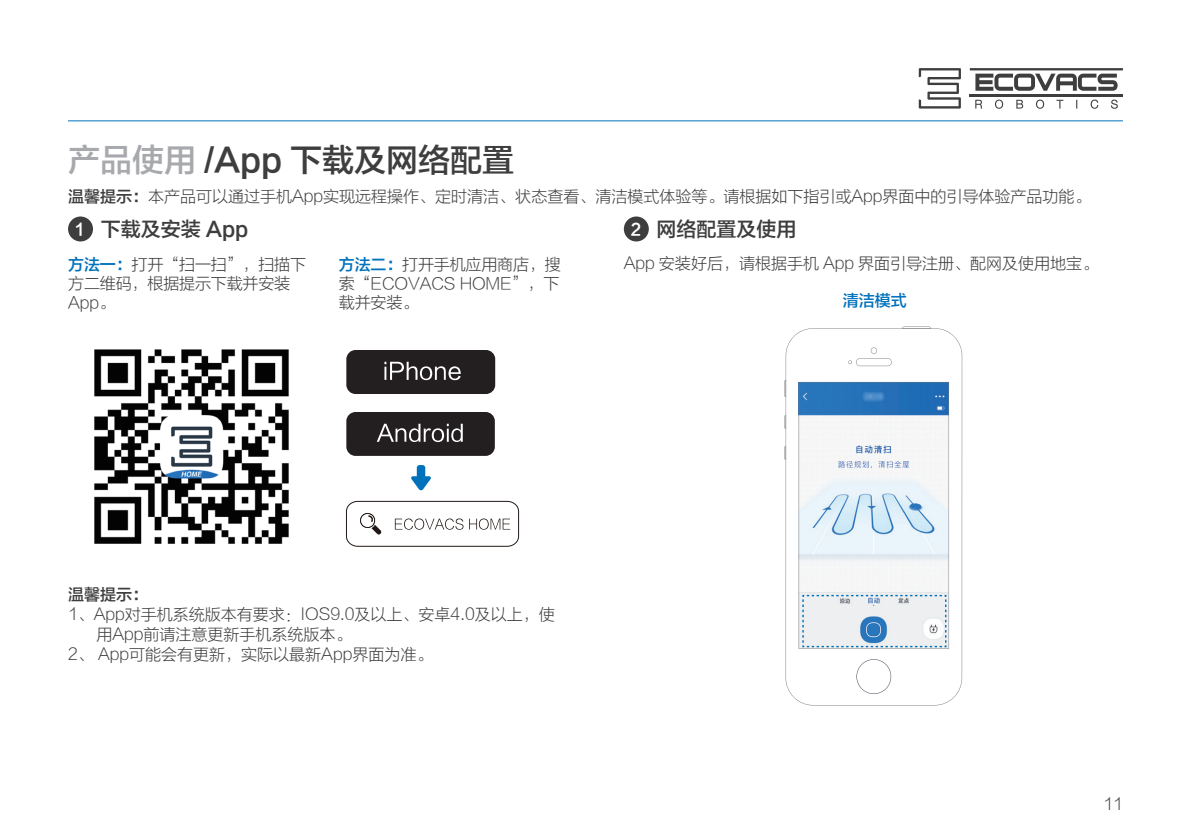
<style>
.page{position:relative;width:1191px;height:840px;background:#fff}
.page>*{position:absolute;margin:0;border:0;box-sizing:border-box;transform-origin:0 0}
.t1{font:32px "FZLTZHK GBK1 0";color:#3e3e3f}
.t2{font:20px "FZLTZHK GBK1 0";color:#3e3e3f}
.t3{font:16px "FZLTXHJW GB1 0";color:#3e3e3f}
.t4{font:16px/19.2px "FZLTXHK GBK1 0";letter-spacing:-.01em;color:#3e3e3f}
.t5{font:16px "FZLTZHK GBK1 0";color:#3e3e3f}
.t6{font:16px "FZLTZHK GBK1 0";color:#0072bc}
.s1{color:#a8a9ad}
.s2{font-family:"FZLTZHK GBK1 0"}
.s3{font-size:16px;color:#fff}
.s4{font-family:"FZLTZHK GBK1 0";color:#0072bc}
</style>
<div class="page">
<hr style="left:68px;top:120px;width:1055px;height:1px;background:#0072bc">
<svg style="left:918px;top:68px;width:43px;height:40px"></svg>
<svg style="left:975px;top:74px;width:142px;height:17px"></svg>
<hr style="left:969px;top:94px;width:154px;height:2px;background:#3e3e3f">
<hr style="left:969px;top:68px;width:154px;height:2px;background:#3e3e3f">
<svg style="left:975px;top:99px;width:142px;height:10px"></svg>
<div style="left:68px;top:216px;width:25px;height:25px;background:#3e3e3f;border-radius:50%"></div>
<div style="left:624px;top:216px;width:25px;height:25px;background:#3e3e3f;border-radius:50%"></div>
<svg style="left:784px;top:380px;width:1px;height:16px"></svg>
<svg style="left:784px;top:415px;width:1px;height:13px"></svg>
<svg style="left:784px;top:446px;width:1px;height:13px"></svg>
<svg style="left:785px;top:328px;width:177px;height:377px"></svg>
<svg style="left:798px;top:382px;width:151px;height:266px"></svg>
<svg style="left:848px;top:347px;width:43px;height:19px"></svg>
<svg style="left:902px;top:326px;width:29px;height:2px"></svg>
<svg style="left:801px;top:594px;width:146px;height:53px;background:#d5e0e9"></svg>
<img style="left:94px;top:349px;width:195px;height:195px">
<svg style="left:346px;top:500px;width:173px;height:46px"></svg>
<svg style="left:411px;top:465px;width:20px;height:25px"></svg>
<div style="left:346px;top:350px;width:149px;height:44px;background:#231f20;border-radius:9px"></div>
<svg style="left:384px;top:361px;width:77px;height:19px"></svg>
<div style="left:346px;top:412px;width:149px;height:43px;background:#231f20;border-radius:9px"></div>
<svg style="left:377px;top:423px;width:86px;height:19px"></svg>
<h1 class="t1" style="left:68px;top:142px;width:447px"><span class="s1">产品使用</span> /App 下载及网络配置</h1>
<p class="t3" style="left:68px;top:188px;width:1024px"><span class="s2">温馨提示：</span>本产品可以通过手机App实现远程操作、定时清洁、状态查看、清洁模式体验等。请根据如下指引或App界面中的引导体验产品功能。</p>
<p class="t2" style="left:75px;top:218px;width:174px"><span class="s3">1</span> 下载及安装 App</p>
<p class="t2" style="left:630px;top:218px;width:167px"><span class="s3">2</span> 网络配置及使用</p>
<p class="t4" style="left:68px;top:255px;width:239px"><span class="s4">方法一：</span>打开“扫一扫”，扫描下方二维码，根据提示下载并安装<br>App。</p>
<p class="t4" style="left:339px;top:255px;width:223px;text-align:justify"><span class="s4">方法二：</span>打开手机应用商店，搜索“ECOVACS HOME”，下载并安装。</p>
<p class="t3" style="left:624px;top:254px;width:476px">App 安装好后，请根据手机 App 界面引导注册、配网及使用地宝。</p>
<p class="t6" style="left:842px;top:291px;width:65px">清洁模式</p>
<p class="t5" style="left:68px;top:585px;width:81px">温馨提示：</p>
<p class="t3" style="left:68px;top:604px;width:488px">1、App对手机系统版本有要求：IOS9.0及以上、安卓4.0及以上，使</p>
<p class="t3" style="left:96px;top:624px;width:257px">用App前请注意更新手机系统版本。</p>
<p class="t3" style="left:68px;top:644px;width:366px">2、 App可能会有更新，实际以最新App界面为准。</p>
<p class="t3" style="left:1103px;top:794px;width:21px">11</p>
</div>
